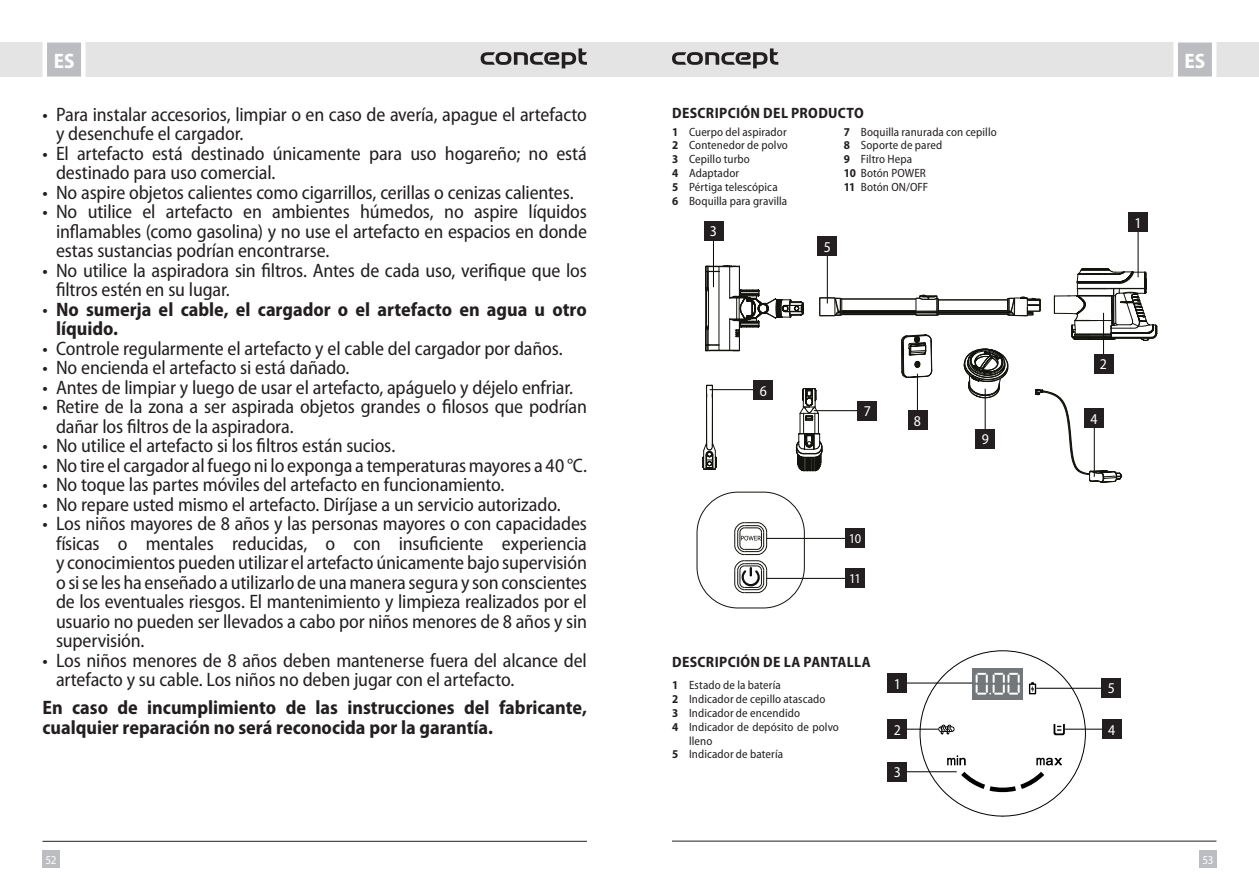
<style>
.page{position:relative;width:1259px;height:893px;background:#fff}
.page>*{position:absolute;margin:0;border:0;box-sizing:border-box;transform-origin:0 0}
.t1{font:700 semi-condensed 21px "Myriad Pro";color:#fff}
.t2{font:semi-condensed 19.5px/19.5px "Myriad Pro";letter-spacing:-.01em;color:#231f20}
.t3{font:700 semi-condensed 19.5px/19.5px "Myriad Pro";color:#231f20}
.t4{font:700 semi-condensed 15px "Myriad Pro";letter-spacing:.025em;color:#231f20}
.t5{font:semi-condensed 15px "Myriad Pro";color:#fff}
.t6{font:semi-condensed 13.5px "Myriad Pro";color:#fff}
.t7{font:semi-condensed 12px/13.8px "Myriad Pro";letter-spacing:.01em;color:#231f20}
.t8{font:semi-condensed 12px "Myriad Pro";color:#fff}
.s1{font-weight:400}
.s2{font-weight:700}
</style>
<div class="page">
<div style="left:629px;top:43px;width:630px;height:34px;background:#e4e4e4"></div>
<div style="left:0;top:43px;width:629px;height:34px;background:#e4e4e4"></div>
<div style="left:43px;top:850px;width:17px;height:17px;background:#bcbdc0"></div>
<div style="left:1199px;top:850px;width:17px;height:17px;background:#bcbdc0"></div>
<svg style="left:1171px;top:42px;width:47px;height:35px;background:#cdced0"></svg>
<svg style="left:40px;top:42px;width:48px;height:35px;background:#ceced0"></svg>
<hr style="left:672px;top:841px;width:544px;height:1px;background:#231f20">
<hr style="left:43px;top:841px;width:544px;height:1px;background:#231f20">
<svg style="left:480px;top:48px;width:107px;height:20px"></svg>
<svg style="left:672px;top:48px;width:106px;height:20px"></svg>
<hr style="left:1137px;top:225px;width:1px;height:52px;background:#040503">
<hr style="left:827px;top:251px;width:1px;height:52px;background:#040503">
<hr style="left:713px;top:235px;width:1px;height:52px;background:#040503">
<hr style="left:917px;top:374px;width:1px;height:52px;background:#040503">
<hr style="left:709px;top:389px;width:53px;height:1px;background:#040503">
<hr style="left:814px;top:410px;width:52px;height:1px;background:#040503">
<svg style="left:705px;top:266px;width:98px;height:85px"></svg>
<svg style="left:702px;top:385px;width:15px;height:85px"></svg>
<svg style="left:796px;top:388px;width:26px;height:83px"></svg>
<hr style="left:842px;top:311px;width:74px;height:1px;background:#13130d">
<hr style="left:842px;top:313px;width:74px;height:1px;background:#13130d">
<hr style="left:842px;top:312px;width:74px;height:1px;background:#13130d">
<hr style="left:938px;top:313px;width:69px;height:1px;background:#13130d">
<hr style="left:842px;top:310px;width:74px;height:1px;background:#13130d">
<svg style="left:819px;top:296px;width:23px;height:20px"></svg>
<hr style="left:842px;top:299px;width:74px;height:1px;background:#13130d">
<hr style="left:938px;top:300px;width:69px;height:1px;background:#13130d">
<hr style="left:938px;top:312px;width:69px;height:1px;background:#13130d">
<hr style="left:938px;top:310px;width:69px;height:1px;background:#13130d">
<hr style="left:842px;top:314px;width:74px;height:1px;background:#13130d">
<hr style="left:938px;top:314px;width:69px;height:1px;background:#13130d">
<svg style="left:915px;top:295px;width:24px;height:21px"></svg>
<svg style="left:901px;top:334px;width:31px;height:44px"></svg>
<svg style="left:963px;top:269px;width:195px;height:214px"></svg>
<div style="left:1084px;top:408px;width:19px;height:20px;background:#231f20"></div>
<div style="left:975px;top:429px;width:20px;height:19px;background:#231f20"></div>
<div style="left:908px;top:411px;width:19px;height:19px;background:#231f20"></div>
<div style="left:753px;top:380px;width:20px;height:19px;background:#231f20"></div>
<div style="left:818px;top:237px;width:19px;height:19px;background:#231f20"></div>
<div style="left:858px;top:401px;width:19px;height:19px;background:#231f20"></div>
<div style="left:1094px;top:354px;width:19px;height:19px;background:#231f20"></div>
<div style="left:1128px;top:213px;width:19px;height:19px;background:#231f20"></div>
<div style="left:704px;top:221px;width:19px;height:19px;background:#231f20"></div>
<hr style="left:766px;top:538px;width:82px;height:1px;background:#040503">
<hr style="left:766px;top:578px;width:82px;height:1px;background:#040503">
<svg style="left:734px;top:522px;width:33px;height:71px"></svg>
<div style="left:697px;top:492px;width:107px;height:116px;border:1px solid #13130d;border-radius:41px"></div>
<div style="left:845px;top:529px;width:19px;height:19px;background:#231f20"></div>
<div style="left:845px;top:568px;width:19px;height:19px;background:#231f20"></div>
<svg style="left:919px;top:650px;width:166px;height:167px"></svg>
<hr style="left:899px;top:683px;width:73px;height:1px;background:#000001">
<hr style="left:899px;top:729px;width:39px;height:1px;background:#000001">
<hr style="left:899px;top:771px;width:57px;height:1px;background:#000001">
<hr style="left:1065px;top:729px;width:38px;height:1px;background:#000001">
<hr style="left:1036px;top:688px;width:67px;height:1px;background:#000001">
<div style="left:888px;top:673px;width:19px;height:20px;background:#231f20"></div>
<div style="left:888px;top:720px;width:19px;height:19px;background:#231f20"></div>
<div style="left:1102px;top:720px;width:19px;height:19px;background:#231f20"></div>
<div style="left:888px;top:762px;width:19px;height:19px;background:#231f20"></div>
<div style="left:1101px;top:678px;width:20px;height:19px;background:#231f20"></div>
<p class="t1" style="left:54px;top:50px;width:22px">ES</p>
<p class="t1" style="left:1184px;top:50px;width:22px">ES</p>
<p class="t2" style="left:56px;top:105px;width:532px;text-indent:-13px">• Para instalar accesorios, limpiar o en caso de avería, apague el artefacto y desenchufe el cargador.</p>
<p class="t2" style="left:56px;top:144px;width:532px;text-indent:-13px">• El artefacto está destinado únicamente para uso hogareño; no está destinado para uso comercial.</p>
<p class="t2" style="left:43px;top:183px;width:533px">• No aspire objetos calientes como cigarrillos, cerillas o cenizas calientes.</p>
<p class="t2" style="left:56px;top:203px;width:532px;text-align:justify;text-indent:-13px">• No utilice el artefacto en ambientes húmedos, no aspire líquidos inflamables (como gasolina) y no use el artefacto en espacios en donde estas sustancias podrían encontrarse.</p>
<p class="t2" style="left:56px;top:261px;width:532px;text-indent:-13px">• No utilice la aspiradora sin filtros. Antes de cada uso, verifique que los filtros estén en su lugar.</p>
<p class="t3" style="left:56px;top:300px;width:532px;text-indent:-13px"><span class="s1">•</span> No sumerja el cable, el cargador o el artefacto en agua u otro líquido.</p>
<p class="t2" style="left:43px;top:339px;width:522px">• Controle regularmente el artefacto y el cable del cargador por daños.</p>
<p class="t2" style="left:43px;top:359px;width:308px">• No encienda el artefacto si está dañado.</p>
<p class="t2" style="left:43px;top:378px;width:532px">• Antes de limpiar y luego de usar el artefacto, apáguelo y déjelo enfriar.</p>
<p class="t2" style="left:56px;top:398px;width:532px;text-indent:-13px">• Retire de la zona a ser aspirada objetos grandes o filosos que podrían dañar los filtros de la aspiradora.</p>
<p class="t2" style="left:43px;top:437px;width:354px">• No utilice el artefacto si los filtros están sucios.</p>
<p class="t2" style="left:43px;top:456px;width:546px">• No tire el cargador al fuego ni lo exponga a temperaturas mayores a 40 °C.</p>
<p class="t2" style="left:43px;top:476px;width:463px">• No toque las partes móviles del artefacto en funcionamiento.</p>
<p class="t2" style="left:43px;top:495px;width:519px">• No repare usted mismo el artefacto. Diríjase a un servicio autorizado.</p>
<p class="t2" style="left:56px;top:515px;width:532px;text-align:justify;text-indent:-13px">• Los niños mayores de 8 años y las personas mayores o con capacidades físicas o mentales reducidas, o con insuficiente experiencia y conocimientos pueden utilizar el artefacto únicamente bajo supervisión o si se les ha enseñado a utilizarlo de una manera segura y son conscientes de los eventuales riesgos. El mantenimiento y limpieza realizados por el usuario no pueden ser llevados a cabo por niños menores de 8 años y sin supervisión.</p>
<p class="t2" style="left:56px;top:651px;width:532px;text-indent:-13px">• Los niños menores de 8 años deben mantenerse fuera del alcance del artefacto y su cable. Los niños no deben jugar con el artefacto.</p>
<p class="t3" style="left:43px;top:698px;width:546px">En caso de incumplimiento de las instrucciones del fabricante, cualquier reparación no será reconocida por la garantía.</p>
<p class="t4" style="left:672px;top:104px;width:193px">DESCRIPCIÓN DEL PRODUCTO</p>
<p class="t7" style="left:672px;top:125px;width:117px"><span class="s2">1</span> Cuerpo del aspirador<br><span class="s2">2</span> Contenedor de polvo<br><span class="s2">3</span> Cepillo turbo<br><span class="s2">4</span> Adaptador<br><span class="s2">5</span> Pértiga telescópica<br><span class="s2">6</span> Boquilla para gravilla</p>
<p class="t7" style="left:844px;top:125px;width:154px"><span class="s2">7</span> Boquilla ranurada con cepillo<br><span class="s2">8</span> Soporte de pared<br><span class="s2">9</span> Filtro Hepa<br><span class="s2">10</span> Botón POWER<br><span class="s2">11</span> Botón ON/OFF</p>
<p class="t5" style="left:1134px;top:215px;width:9px">1</p>
<p class="t5" style="left:710px;top:223px;width:9px">3</p>
<p class="t5" style="left:824px;top:239px;width:9px">5</p>
<p class="t5" style="left:1100px;top:356px;width:9px">2</p>
<p class="t5" style="left:759px;top:382px;width:9px">6</p>
<p class="t5" style="left:864px;top:403px;width:9px">7</p>
<p class="t5" style="left:1090px;top:410px;width:9px">4</p>
<p class="t5" style="left:914px;top:413px;width:9px">8</p>
<p class="t5" style="left:981px;top:431px;width:9px">9</p>
<p class="t6" style="left:848px;top:531px;width:14px">10</p>
<p class="t6" style="left:849px;top:571px;width:13px">11</p>
<p class="t4" style="left:672px;top:654px;width:200px">DESCRIPCIÓN DE LA PANTALLA</p>
<p class="t5" style="left:894px;top:676px;width:9px">1</p>
<p class="t5" style="left:894px;top:722px;width:9px">2</p>
<p class="t5" style="left:1108px;top:722px;width:9px">4</p>
<p class="t5" style="left:894px;top:764px;width:9px">3</p>
<p class="t7" style="left:672px;top:679px;width:110px"><span class="s2">1</span> Estado de la batería</p>
<p class="t7" style="left:672px;top:692px;width:155px"><span class="s2">2</span> Indicador de cepillo atascado</p>
<p class="t7" style="left:672px;top:706px;width:129px"><span class="s2">3</span> Indicador de encendido</p>
<p class="t7" style="left:672px;top:720px;width:168px"><span class="s2">4</span> Indicador de depósito de polvo</p>
<p class="t7" style="left:689px;top:734px;width:25px">lleno</p>
<p class="t7" style="left:672px;top:748px;width:112px"><span class="s2">5</span> Indicador de batería</p>
<p class="t5" style="left:1107px;top:680px;width:9px">5</p>
<p class="t8" style="left:45px;top:853px;width:13px">52</p>
<p class="t8" style="left:1202px;top:853px;width:13px">53</p>
</div>
